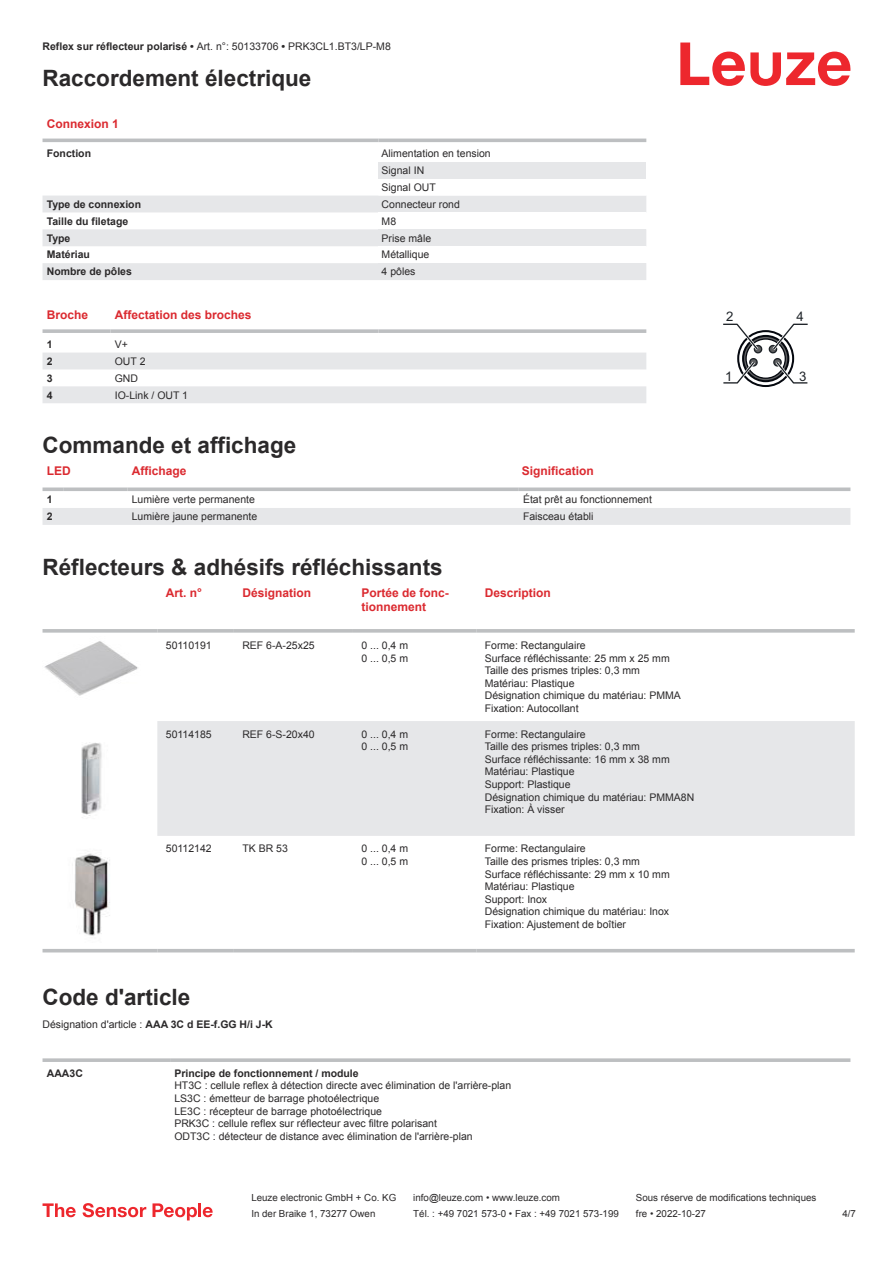
<style>
.page{position:relative;width:893px;height:1263px;background:#fff}
.page>*{position:absolute;margin:0;border:0;box-sizing:border-box;transform-origin:0 0}
.t1{font:700 22.5px "Arial";color:#2b292a}
.t2{font:13.2px "Arial";color:#1e2328}
.t3{font:700 12px/14.4px "Arial";color:#db2a30}
.t4{font:10.5px/12.6px "Arial";color:#2b292a}
.t5{font:700 10.5px "Arial";color:#2b292a}
.t6{font:9.75px "Arial";color:#2b292a}
.s1{font-weight:700}
</style>
<div class="page">
<svg style="left:680px;top:43px;width:170px;height:43px"></svg>
<svg style="left:43px;top:138px;width:603px;height:58px"></svg>
<svg style="left:43px;top:196px;width:335px;height:84px;fill:#e6e7e9"></svg>
<hr style="left:43px;top:139px;width:335px;height:3px;background:#bdbfc1">
<hr style="left:378px;top:139px;width:268px;height:3px;background:#bdbfc1">
<svg style="left:378px;top:145px;width:268px;height:51px"></svg>
<div style="left:378px;top:162px;width:268px;height:17px;background:#e6e7e9"></div>
<div style="left:378px;top:196px;width:268px;height:16px;background:#e6e7e9"></div>
<div style="left:378px;top:229px;width:268px;height:17px;background:#e6e7e9"></div>
<div style="left:378px;top:263px;width:268px;height:17px;background:#e6e7e9"></div>
<svg style="left:43px;top:352px;width:603px;height:1px"></svg>
<svg style="left:43px;top:353px;width:603px;height:50px"></svg>
<svg style="left:43px;top:329px;width:68px;height:4px"></svg>
<svg style="left:111px;top:329px;width:267px;height:4px"></svg>
<svg style="left:378px;top:329px;width:268px;height:4px"></svg>
<div style="left:43px;top:508px;width:807px;height:17px;background:#e6e7e9"></div>
<svg style="left:43px;top:487px;width:21px;height:4px"></svg>
<svg style="left:64px;top:487px;width:64px;height:4px"></svg>
<svg style="left:128px;top:487px;width:391px;height:4px;background:#c5c7c8"></svg>
<svg style="left:519px;top:487px;width:331px;height:4px"></svg>
<div style="left:157px;top:721px;width:698px;height:115px;background:#e6e7e9"></div>
<svg style="left:43px;top:629px;width:114px;height:4px"></svg>
<svg style="left:157px;top:629px;width:77px;height:4px"></svg>
<svg style="left:234px;top:629px;width:119px;height:4px"></svg>
<svg style="left:353px;top:629px;width:123px;height:4px"></svg>
<svg style="left:476px;top:629px;width:379px;height:4px;background:#c3c5c7"></svg>
<hr style="left:43px;top:949px;width:114px;height:3px;background:#bdbfc1">
<hr style="left:157px;top:949px;width:77px;height:3px;background:#bdbfc1">
<hr style="left:234px;top:949px;width:119px;height:3px;background:#bdbfc1">
<hr style="left:353px;top:949px;width:123px;height:3px;background:#bdbfc1">
<hr style="left:476px;top:949px;width:379px;height:3px;background:#bdbfc1">
<img style="left:44px;top:641px;width:94px;height:55px">
<img style="left:81px;top:743px;width:21px;height:75px">
<img style="left:75px;top:853px;width:35px;height:83px">
<svg style="left:43px;top:1058px;width:127px;height:4px"></svg>
<svg style="left:170px;top:1058px;width:680px;height:4px;background:#c3c5c7"></svg>
<svg style="left:723px;top:323px;width:85px;height:64px"></svg>
<svg style="left:43px;top:1203px;width:33px;height:14px"></svg>
<svg style="left:83px;top:1203px;width:63px;height:14px"></svg>
<svg style="left:153px;top:1203px;width:44px;height:17px"></svg>
<hr style="left:198px;top:1203px;width:3px;height:14px;background:#ed272d">
<svg style="left:203px;top:1207px;width:10px;height:10px"></svg>
<p class="t4" style="left:43px;top:41px;width:350px"><span class="s1">Reflex sur réflecteur polarisé •</span> Art. n°: 50133706 <span class="s1">•</span> PRK3CL1.BT3/LP-M8</p>
<h1 class="t1" style="left:43px;top:70px;width:270px">Raccordement électrique</h1>
<p class="t3" style="left:47px;top:117px;width:74px">Connexion 1</p>
<p class="t5" style="left:47px;top:149px;width:46px">Fonction</p>
<p class="t4" style="left:382px;top:146px;width:111px;line-height:17px">Alimentation en tension<br>Signal IN<br>Signal OUT</p>
<p class="t5" style="left:47px;top:200px;width:96px">Type de connexion</p>
<p class="t4" style="left:382px;top:199px;width:80px">Connecteur rond</p>
<p class="t5" style="left:47px;top:217px;width:83px">Taille du filetage</p>
<p class="t4" style="left:382px;top:216px;width:16px">M8</p>
<p class="t5" style="left:47px;top:234px;width:25px">Type</p>
<p class="t4" style="left:382px;top:233px;width:51px">Prise mâle</p>
<p class="t5" style="left:47px;top:251px;width:45px">Matériau</p>
<p class="t4" style="left:382px;top:249px;width:49px">Métallique</p>
<p class="t5" style="left:47px;top:268px;width:87px">Nombre de pôles</p>
<p class="t4" style="left:382px;top:266px;width:35px">4 pôles</p>
<p class="t3" style="left:47px;top:308px;width:43px">Broche</p>
<p class="t3" style="left:115px;top:308px;width:138px">Affectation des broches</p>
<p class="t5" style="left:47px;top:340px;width:7px">1</p>
<p class="t4" style="left:115px;top:339px;width:15px">V+</p>
<p class="t5" style="left:47px;top:357px;width:7px">2</p>
<p class="t4" style="left:115px;top:356px;width:32px">OUT 2</p>
<p class="t5" style="left:47px;top:374px;width:7px">3</p>
<p class="t4" style="left:115px;top:373px;width:25px">GND</p>
<p class="t5" style="left:47px;top:391px;width:7px">4</p>
<p class="t4" style="left:115px;top:389px;width:75px">IO-Link / OUT 1</p>
<h1 class="t1" style="left:43px;top:437px;width:255px">Commande et affichage</h1>
<p class="t3" style="left:47px;top:465px;width:25px">LED</p>
<p class="t3" style="left:132px;top:465px;width:56px">Affichage</p>
<p class="t3" style="left:522px;top:465px;width:74px">Signification</p>
<p class="t5" style="left:47px;top:496px;width:7px">1</p>
<p class="t4" style="left:132px;top:494px;width:125px">Lumière verte permanente</p>
<p class="t4" style="left:523px;top:494px;width:130px">État prêt au fonctionnement</p>
<p class="t5" style="left:47px;top:512px;width:7px">2</p>
<p class="t4" style="left:132px;top:511px;width:127px">Lumière jaune permanente</p>
<p class="t4" style="left:523px;top:511px;width:72px">Faisceau établi</p>
<h1 class="t1" style="left:43px;top:559px;width:402px">Réflecteurs &amp; adhésifs réfléchissants</h1>
<p class="t3" style="left:166px;top:587px;width:38px">Art. n°</p>
<p class="t3" style="left:242px;top:587px;width:70px">Désignation</p>
<p class="t3" style="left:361px;top:587px;width:89px">Portée de fonc&shy;tionnement</p>
<p class="t3" style="left:485px;top:587px;width:68px">Description</p>
<p class="t4" style="left:166px;top:640px;width:47px">50110191</p>
<p class="t4" style="left:242px;top:640px;width:74px">REF 6-A-25x25</p>
<p class="t4" style="left:361px;top:640px;width:48px">0 ... 0,4 m<br>0 ... 0,5 m</p>
<p class="t4" style="left:485px;top:640px;width:198px">Forme: Rectangulaire<br>Surface réfléchissante: 25 mm x 25 mm<br>Taille des prismes triples: 0,3 mm<br>Matériau: Plastique<br>Désignation chimique du matériau: PMMA<br>Fixation: Autocollant</p>
<p class="t4" style="left:166px;top:728px;width:47px">50114185</p>
<p class="t4" style="left:242px;top:728px;width:74px">REF 6-S-20x40</p>
<p class="t4" style="left:361px;top:728px;width:48px">0 ... 0,4 m<br>0 ... 0,5 m</p>
<p class="t4" style="left:485px;top:728px;width:211px">Forme: Rectangulaire<br>Taille des prismes triples: 0,3 mm<br>Surface réfléchissante: 16 mm x 38 mm<br>Matériau: Plastique<br>Support: Plastique<br>Désignation chimique du matériau: PMMA8N<br>Fixation: À visser</p>
<p class="t4" style="left:166px;top:843px;width:47px">50112142</p>
<p class="t4" style="left:242px;top:843px;width:47px">TK BR 53</p>
<p class="t4" style="left:361px;top:843px;width:48px">0 ... 0,4 m<br>0 ... 0,5 m</p>
<p class="t4" style="left:485px;top:843px;width:186px">Forme: Rectangulaire<br>Taille des prismes triples: 0,3 mm<br>Surface réfléchissante: 29 mm x 10 mm<br>Matériau: Plastique<br>Support: Inox<br>Désignation chimique du matériau: Inox<br>Fixation: Ajustement de boîtier</p>
<h1 class="t1" style="left:43px;top:989px;width:149px">Code d'article</h1>
<p class="t4" style="left:43px;top:1019px;width:232px">Désignation d'article : <span class="s1">AAA 3C d EE-f.GG H/i J-K</span></p>
<p class="t5" style="left:47px;top:1069px;width:38px">AAA3C</p>
<p class="t5" style="left:174px;top:1069px;width:186px">Principe de fonctionnement / module</p>
<p class="t4" style="left:174px;top:1080px;width:338px">HT3C : cellule reflex à détection directe avec élimination de l'arrière-plan LS3C : émetteur de barrage photoélectrique<br>LE3C : récepteur de barrage photoélectrique<br>PRK3C : cellule reflex sur réflecteur avec filtre polarisant<br>ODT3C : détecteur de distance avec élimination de l'arrière-plan</p>
<p class="t2" style="left:726px;top:309px;width:9px">2</p>
<p class="t2" style="left:796px;top:309px;width:9px">4</p>
<p class="t2" style="left:725px;top:368px;width:9px">1</p>
<p class="t2" style="left:799px;top:368px;width:9px">3</p>
<p class="t6" style="left:251px;top:1194px;width:146px">Leuze electronic GmbH + Co. KG</p>
<p class="t6" style="left:413px;top:1194px;width:148px">info@leuze.com • www.leuze.com</p>
<p class="t6" style="left:636px;top:1194px;width:182px">Sous réserve de modifications techniques</p>
<p class="t6" style="left:251px;top:1210px;width:126px">In der Braike 1, 73277 Owen</p>
<p class="t6" style="left:413px;top:1210px;width:207px">Tél. : +49 7021 573-0 • Fax : +49 7021 573-199</p>
<p class="t6" style="left:636px;top:1210px;width:72px">fre • 2022-10-27</p>
<p class="t6" style="left:842px;top:1210px;width:15px">4 /7</p>
</div>
